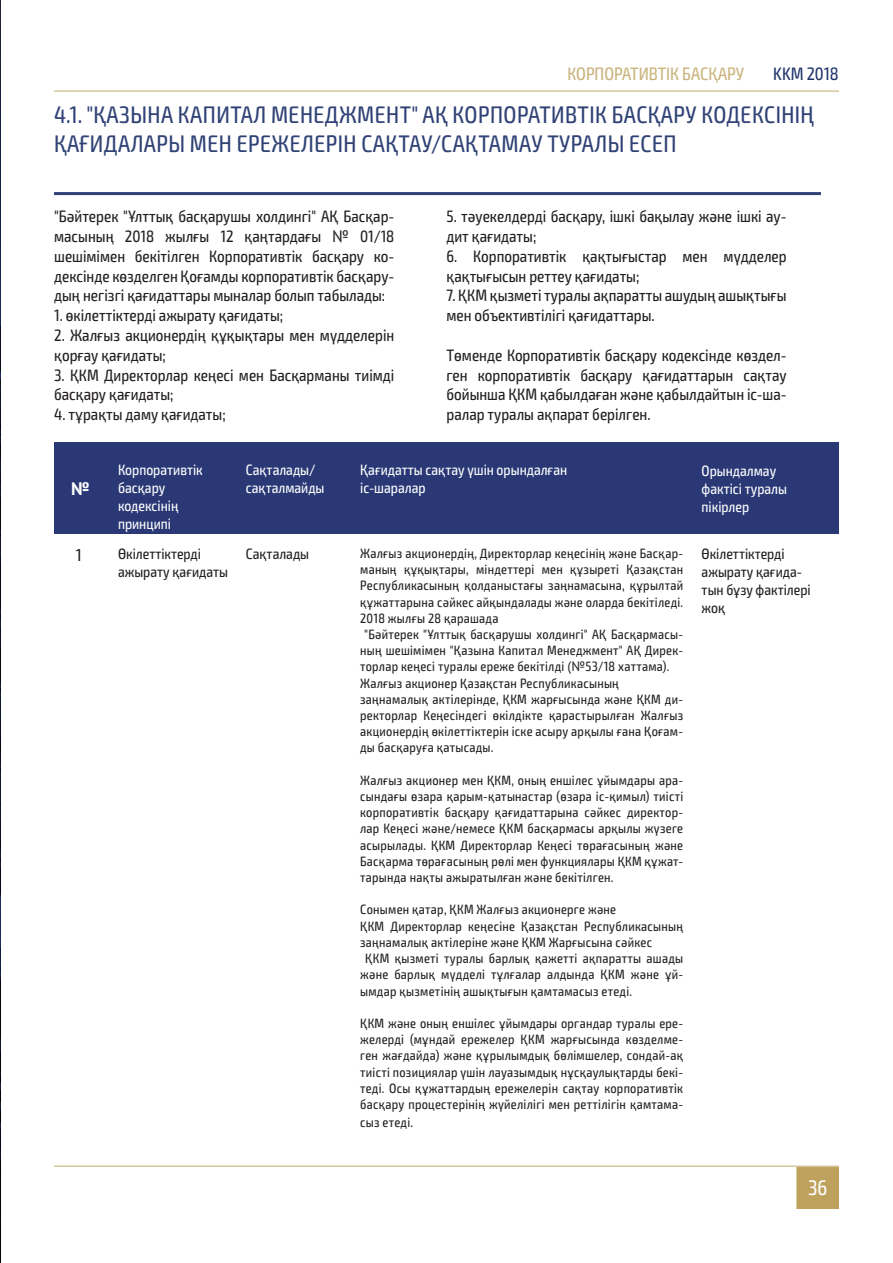
<style>
.page{position:relative;width:893px;height:1263px;background:#fff}
.page>*{position:absolute;margin:0;border:0;box-sizing:border-box;transform-origin:0 0}
.t1{font:24px/28.8px "KZ Exo 2 Condensed";letter-spacing:.02em;color:#304276}
.t2{font:21px "KZ Exo 2 Condensed";color:#fff}
.t3{font:18px "KZ Exo 2 Condensed";color:#cab47d}
.t4{font:18px "KZ Exo 2 Condensed";color:#21346b}
.t5{font:700 18px "PT Sans";color:#fff}
.t6{font:17.25px "KZ Exo 2 Condensed";color:#231f20}
.t7{font:16.5px/19.8px "KZ Exo 2 Condensed";color:#231f20}
.t8{font:15px/18px "KZ Exo 2 Condensed";color:#fff}
.t9{font:15px/18px "KZ Exo 2 Condensed";color:#231f20}
.t10{font:13.5px/16.2px "KZ Exo 2 Condensed";letter-spacing:.02em;color:#231f20;text-align:justify}
.s1{font-family:"PT Sans"}
</style>
<div class="page">
<img style="left:0;top:0;width:1px;height:1263px">
<hr style="left:54px;top:192px;width:767px;height:3px;background:#304276">
<div style="left:54px;top:442px;width:785px;height:92px;background:#2a3976"></div>
<hr style="left:54px;top:1165px;width:785px;height:2px;background:#bda15d">
<div style="left:796px;top:1167px;width:43px;height:42px;background:#bda15d"></div>
<hr style="left:54px;top:90px;width:785px;height:2px;background:#bda15d">
<h3 class="t3" style="left:568px;top:63px;width:178px">КОРПОРАТИВТІК БАСҚАРУ</h3>
<h3 class="t4" style="left:773px;top:63px;width:67px">KKM 2018</h3>
<h1 class="t1" style="left:54px;top:101px;width:762px">4.1. "ҚАЗЫНА КАПИТАЛ МЕНЕДЖМЕНТ" АҚ КОРПОРАТИВТІК БАСҚАРУ КОДЕКСІНІҢ<br>ҚАҒИДАЛАРЫ МЕН ЕРЕЖЕЛЕРІН САҚТАУ/САҚТАМАУ ТУРАЛЫ ЕСЕП</h1>
<p class="t7" style="left:54px;top:207px;width:342px;text-align:justify">"Бәйтерек "Ұлттық басқарушы холдингі" АҚ Басқар&shy;масының 2018 жылғы 12 қаңтардағы <span class="s1">№</span> 01/18 шешімімен бекітілген Корпоративтік басқару ко&shy;дексінде көзделген Қоғамды корпоративтік басқару&shy;дың негізгі қағидаттары мыналар болып табылады:</p>
<p class="t7" style="left:54px;top:306px;width:231px">1. өкілеттіктерді ажырату қағидаты;</p>
<p class="t7" style="left:54px;top:326px;width:342px">2. Жалғыз акционердің құқықтары мен мүдделерін қорғау қағидаты;</p>
<p class="t7" style="left:54px;top:365px;width:342px">3. ҚКМ Директорлар кеңесі мен Басқарманы тиімді басқару қағидаты;</p>
<p class="t7" style="left:54px;top:405px;width:173px">4. тұрақты даму қағидаты;</p>
<p class="t7" style="left:446px;top:207px;width:342px">5. тәуекелдерді басқару, ішкі бақылау және ішкі ау&shy;дит қағидаты;</p>
<p class="t7" style="left:446px;top:246px;width:342px">6. Корпоративтік қақтығыстар мен мүдделер қақтығысын реттеу қағидаты;</p>
<p class="t7" style="left:446px;top:286px;width:342px">7. ҚКМ қызметі туралы ақпаратты ашудың ашықтығы мен объективтілігі қағидаттары.</p>
<p class="t7" style="left:446px;top:345px;width:342px;text-align:justify">Төменде Корпоративтік басқару кодексінде көздел&shy;ген корпоративтік басқару қағидаттарын сақтау бойынша ҚКМ қабылдаған және қабылдайтын іс-ша&shy;ралар туралы ақпарат берілген.</p>
<h3 class="t5" style="left:71px;top:477px;width:20px">№</h3>
<p class="t8" style="left:118px;top:461px;width:86px">Корпоративтік басқару кодексінің принципі</p>
<p class="t8" style="left:246px;top:461px;width:80px">Сақталады/ сақталмайды</p>
<p class="t8" style="left:360px;top:461px;width:209px">Қағидатты сақтау үшін орындалған іс-шаралар</p>
<p class="t8" style="left:702px;top:462px;width:87px">Орындалмау фактісі туралы пікірлер</p>
<p class="t6" style="left:76px;top:544px;width:7px">1</p>
<p class="t9" style="left:118px;top:545px;width:112px">Өкілеттіктерді ажырату қағидаты</p>
<p class="t9" style="left:246px;top:545px;width:65px">Сақталады</p>
<p class="t10" style="left:360px;top:545px;width:325px;text-align:left">Жалғыз акционердің, Директорлар кеңесінің және Басқар&shy;маның құқықтары, міндеттері мен құзыреті Қазақстан Республикасының қолданыстағы заңнамасына, құрылтай құжаттарына сәйкес айқындалады және оларда бекітіледі.<br>2018 жылғы 28 қарашада<br>"Бәйтерек "Ұлттық басқарушы холдингі" АҚ Басқармасы&shy;ның шешімімен "Қазына Капитал Менеджмент" АҚ Дирек&shy;торлар кеңесі туралы ереже бекітілді <span class="s1">(№</span>53/18 хаттама).<br>Жалғыз акционер Қазақстан Республикасының заңнамалық актілерінде, ҚКМ жарғысында және ҚКМ ди&shy;ректорлар Кеңесіндегі өкілдікте қарастырылған Жалғыз акционердің өкілеттіктерін іске асыру арқылы ғана Қоғам&shy;ды басқаруға қатысады.</p>
<p class="t10" style="left:360px;top:772px;width:325px">Жалғыз акционер мен ҚКМ, оның еншілес ұйымдары ара&shy;сындағы өзара қарым-қатынастар (өзара іс-қимыл) тиісті корпоративтік басқару қағидаттарына сәйкес директор&shy;лар Кеңесі және/немесе ҚКМ басқармасы арқылы жүзеге асырылады. ҚКМ Директорлар Кеңесі төрағасының және Басқарма төрағасының рөлі мен функциялары ҚКМ құжат&shy;тарында нақты ажыратылған және бекітілген.</p>
<p class="t10" style="left:360px;top:902px;width:258px">Сонымен қатар, ҚКМ Жалғыз акционерге және</p>
<p class="t10" style="left:360px;top:918px;width:325px">ҚКМ Директорлар кеңесіне Қазақстан Республикасының</p>
<p class="t10" style="left:360px;top:934px;width:293px">заңнамалық актілеріне және ҚКМ Жарғысына сәйкес</p>
<p class="t10" style="left:365px;top:950px;width:319px">ҚКМ қызметі туралы барлық қажетті ақпаратты ашады</p>
<p class="t10" style="left:360px;top:967px;width:325px">және барлық мүдделі тұлғалар алдында ҚКМ және ұй-</p>
<p class="t10" style="left:360px;top:983px;width:273px">ымдар қызметінің ашықтығын қамтамасыз етеді.</p>
<p class="t10" style="left:360px;top:1015px;width:325px">ҚКМ және оның еншілес ұйымдары органдар туралы ере&shy;желерді (мұндай ережелер ҚКМ жарғысында көзделме&shy;ген жағдайда) және құрылымдық бөлімшелер, сондай-ақ тиісті позициялар үшін лауазымдық нұсқаулықтарды бекі&shy;теді. Осы құжаттардың ережелерін сақтау корпоративтік басқару процестерінің жүйелілігі мен реттілігін қамтама-</p>
<p class="t10" style="left:360px;top:1114px;width:54px">сыз етеді.</p>
<p class="t9" style="left:702px;top:545px;width:111px">Өкілеттіктерді ажырату қағида&shy;тын бұзу фактілері жоқ</p>
<h2 class="t2" style="left:808px;top:1176px;width:21px">36</h2>
</div>
